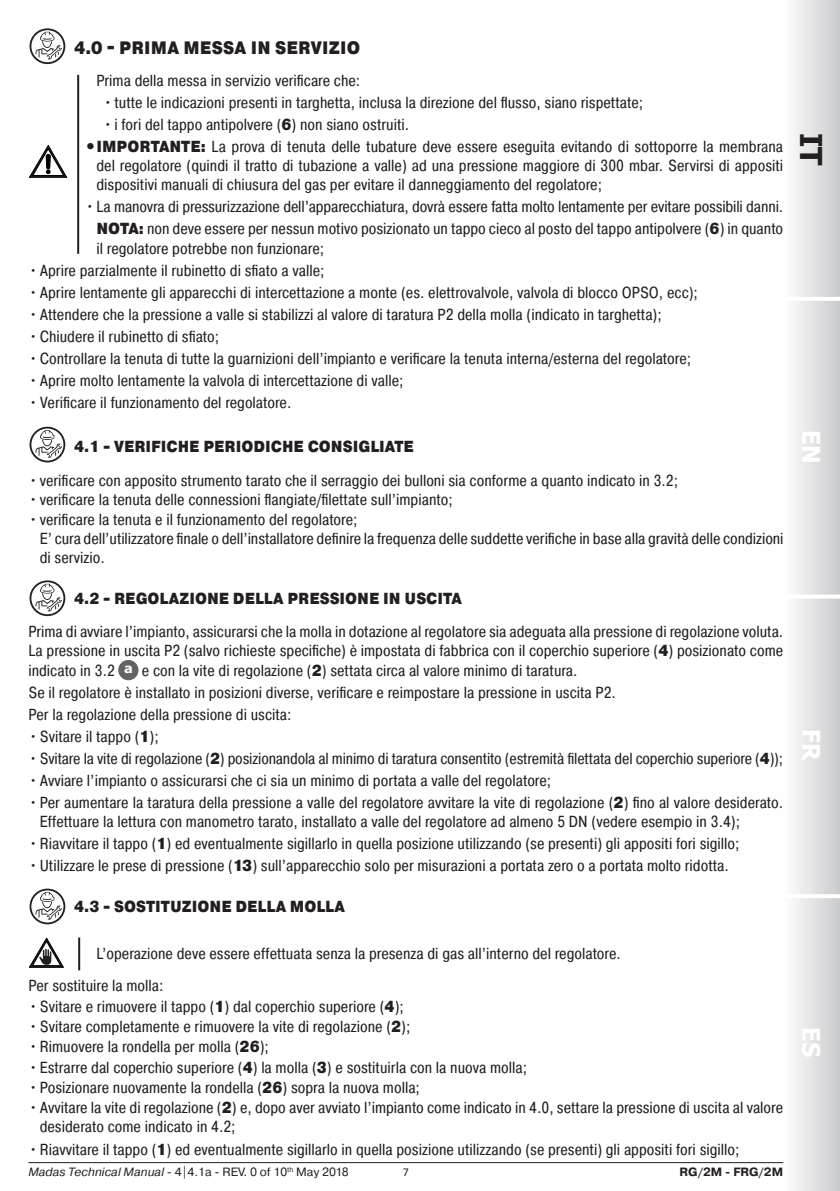
<style>
.page{position:relative;width:840px;height:1191px;background:#fff}
.page>*{position:absolute;margin:0;border:0;box-sizing:border-box;transform-origin:0 0}
.t1{font:700 30px "Tahoma";color:#231f20}
.t2{font:700 24px "Tahoma";color:#fff}
.t3{font:900 18px "Pragmatica Cond";letter-spacing:.01em;color:#231f20}
.t4{font:16px/19.2px "Pragmatica Cond";color:#231f20}
.t5{font:900 16px "Pragmatica Cond";color:#231f20}
.t6{font:12px "Pragmatica";color:#231f20}
.t7{font:700 12px "Pragmatica";color:#231f20}
.t8{font:12px "Calibri";color:#231f20}
.s1{font-weight:900}
.s2{font-family:"Verdana";font-weight:700;font-size:13.2px;color:#fff}
.s3{font-style:italic}
</style>
<div class="page">
<div style="left:740px;top:0;width:99px;height:1191px;background:linear-gradient(to right,#fff,#d6d6d8)"></div>
<hr style="left:743px;top:297px;width:96px;height:4px;background:#fff">
<hr style="left:740px;top:594px;width:99px;height:4px;background:#fff">
<hr style="left:740px;top:894px;width:99px;height:4px;background:#fff">
<hr style="left:28px;top:1162px;width:754px;height:1px;background:#231f20">
<svg style="left:30px;top:28px;width:35px;height:36px"></svg>
<svg style="left:31px;top:30px;width:32px;height:32px"></svg>
<svg style="left:35px;top:32px;width:27px;height:27px"></svg>
<svg style="left:30px;top:427px;width:35px;height:35px"></svg>
<svg style="left:31px;top:428px;width:32px;height:32px"></svg>
<svg style="left:35px;top:430px;width:27px;height:28px"></svg>
<svg style="left:30px;top:580px;width:35px;height:36px"></svg>
<svg style="left:31px;top:582px;width:32px;height:32px"></svg>
<svg style="left:35px;top:584px;width:27px;height:27px"></svg>
<div style="left:119px;top:660px;width:19px;height:19px;background:#636366;border-radius:50%"></div>
<div style="left:119px;top:660px;width:19px;height:20px;border:1px solid #636366;border-radius:50%"></div>
<svg style="left:30px;top:888px;width:35px;height:36px"></svg>
<svg style="left:31px;top:890px;width:32px;height:32px"></svg>
<svg style="left:35px;top:892px;width:27px;height:27px"></svg>
<hr style="left:78px;top:937px;width:2px;height:33px;background:#231f20">
<hr style="left:77px;top:75px;width:2px;height:179px;background:#231f20">
<svg style="left:29px;top:145px;width:38px;height:32px"></svg>
<div style="left:46px;top:154px;width:4px;height:15px;border:1px solid #000001;border-radius:2px"></div>
<svg style="left:29px;top:938px;width:34px;height:29px"></svg>
<p class="t3" style="left:74px;top:36px;width:287px">4.0 - PRIMA MESSA IN SERVIZIO</p>
<p class="t4" style="left:96px;top:71px;width:265px">Prima della messa in servizio verificare che:</p>
<p class="t4" style="left:103px;top:93px;width:541px">•tutte le indicazioni presenti in targhetta, inclusa la direzione del flusso, siano rispettate;</p>
<p class="t4" style="left:103px;top:115px;width:307px">•i fori del tappo antipolvere (<span class="s1">6</span>) non siano ostruiti.</p>
<p class="t4" style="left:96px;top:137px;width:687px;text-align:justify;text-indent:-11px"><span class="s1">•IMPORTANTE:</span> La prova di tenuta delle tubature deve essere eseguita evitando di sottoporre la membrana del regolatore (quindi il tratto di tubazione a valle) ad una pressione maggiore di 300 mbar. Servirsi di appositi dispositivi manuali di chiusura del gas per evitare il danneggiamento del regolatore;</p>
<p class="t4" style="left:85px;top:197px;width:699px">•La manovra di pressurizzazione dell’apparecchiatura, dovrà essere fatta molto lentamente per evitare possibili danni.</p>
<p class="t4" style="left:96px;top:219px;width:687px"><span class="s1">NOTA:</span> non deve essere per nessun motivo posizionato un tappo cieco al posto del tappo antipolvere (<span class="s1">6</span>) in quanto il regolatore potrebbe non funzionare;</p>
<p class="t4" style="left:28px;top:260px;width:297px">•Aprire parzialmente il rubinetto di sfiato a valle;</p>
<p class="t4" style="left:28px;top:282px;width:670px">•Aprire lentamente gli apparecchi di intercettazione a monte (es. elettrovalvole, valvola di blocco OPSO, ecc);</p>
<p class="t4" style="left:28px;top:304px;width:634px">•Attendere che la pressione a valle si stabilizzi al valore di taratura P2 della molla (indicato in targhetta);</p>
<p class="t4" style="left:28px;top:326px;width:192px">•Chiudere il rubinetto di sfiato;</p>
<p class="t4" style="left:28px;top:348px;width:664px">•Controllare la tenuta di tutte la guarnizioni dell’impianto e verificare la tenuta interna/esterna del regolatore;</p>
<p class="t4" style="left:28px;top:370px;width:376px">•Aprire molto lentamente la valvola di intercettazione di valle;</p>
<p class="t4" style="left:28px;top:393px;width:264px">•Verificare il funzionamento del regolatore.</p>
<p class="t5" style="left:74px;top:436px;width:341px">4.1 - VERIFICHE PERIODICHE CONSIGLIATE</p>
<p class="t4" style="left:28px;top:471px;width:651px">•verificare con apposito strumento tarato che il serraggio dei bulloni sia conforme a quanto indicato in 3.2;</p>
<p class="t4" style="left:28px;top:490px;width:425px">•verificare la tenuta delle connessioni flangiate/filettate sull’impianto;</p>
<p class="t4" style="left:28px;top:509px;width:330px">•verificare la tenuta e il funzionamento del regolatore;</p>
<p class="t4" style="left:40px;top:528px;width:745px">E’ cura dell’utilizzatore finale o dell’installatore definire la frequenza delle suddette verifiche in base alla gravità delle condizioni di servizio.</p>
<p class="t5" style="left:74px;top:588px;width:389px">4.2 - REGOLAZIONE DELLA PRESSIONE IN USCITA</p>
<p class="t4" style="left:28px;top:622px;width:756px;text-align:justify">Prima di avviare l’impianto, assicurarsi che la molla in dotazione al regolatore sia adeguata alla pressione di regolazione voluta.<br>La pressione in uscita P2 (salvo richieste specifiche) è impostata di fabbrica con il coperchio superiore (<span class="s1">4</span>) posizionato come indicato in 3.2 <span class="s2">a</span> e con la vite di regolazione (<span class="s1">2</span>) settata circa al valore minimo di taratura.</p>
<p class="t4" style="left:28px;top:682px;width:589px">Se il regolatore è installato in posizioni diverse, verificare e reimpostare la pressione in uscita P2.</p>
<p class="t4" style="left:28px;top:704px;width:264px">Per la regolazione della pressione di uscita:</p>
<p class="t4" style="left:28px;top:726px;width:132px">•Svitare il tappo (<span class="s1">1</span>);</p>
<p class="t4" style="left:28px;top:748px;width:756px">•Svitare la vite di regolazione (<span class="s1">2</span>) posizionandola al minimo di taratura consentito (estremità filettata del coperchio superiore (<span class="s1">4</span>));</p>
<p class="t4" style="left:28px;top:770px;width:524px">•Avviare l’impianto o assicurarsi che ci sia un minimo di portata a valle del regolatore;</p>
<p class="t4" style="left:40px;top:792px;width:744px;text-indent:-11px">•Per aumentare la taratura della pressione a valle del regolatore avvitare la vite di regolazione (<span class="s1">2</span>) fino al valore desiderato.<br>Effettuare la lettura con manometro tarato, installato a valle del regolatore ad almeno 5 DN (vedere esempio in 3.4);</p>
<p class="t4" style="left:28px;top:834px;width:712px">•Riavvitare il tappo (<span class="s1">1</span>) ed eventualmente sigillarlo in quella posizione utilizzando (se presenti) gli appositi fori sigillo;</p>
<p class="t4" style="left:28px;top:856px;width:701px">•Utilizzare le prese di pressione (<span class="s1">13</span>) sull’apparecchio solo per misurazioni a portata zero o a portata molto ridotta.</p>
<p class="t5" style="left:74px;top:896px;width:272px">4.3 - SOSTITUZIONE DELLA MOLLA</p>
<p class="t4" style="left:96px;top:943px;width:525px">L’operazione deve essere effettuata senza la presenza di gas all’interno del regolatore.</p>
<p class="t4" style="left:28px;top:976px;width:137px">Per sostituire la molla:</p>
<p class="t4" style="left:28px;top:996px;width:377px">•Svitare e rimuovere il tappo (<span class="s1">1</span>) dal coperchio superiore (<span class="s1">4</span>);</p>
<p class="t4" style="left:28px;top:1016px;width:383px">•Svitare completamente e rimuovere la vite di regolazione (<span class="s1">2</span>);</p>
<p class="t4" style="left:28px;top:1037px;width:242px">•Rimuovere la rondella per molla (<span class="s1">26</span>);</p>
<p class="t4" style="left:28px;top:1057px;width:500px">•Estrarre dal coperchio superiore (<span class="s1">4</span>) la molla (<span class="s1">3</span>) e sostituirla con la nuova molla;</p>
<p class="t4" style="left:28px;top:1077px;width:393px">•Posizionare nuovamente la rondella (<span class="s1">26</span>) sopra la nuova molla;</p>
<p class="t4" style="left:40px;top:1098px;width:744px;text-indent:-11px">•Avvitare la vite di regolazione (<span class="s1">2</span>) e, dopo aver avviato l’impianto come indicato in 4.0, settare la pressione di uscita al valore desiderato come indicato in 4.2;</p>
<p class="t4" style="left:28px;top:1139px;width:712px">•Riavvitare il tappo (<span class="s1">1</span>) ed eventualmente sigillarlo in quella posizione utilizzando (se presenti) gli appositi fori sigillo;</p>
<p class="t6" style="left:28px;top:1164px;width:322px"><span class="s3">Madas Technical Manual</span> - 4|4.1a - REV. 0 of 10<sup>th</sup> May 2018</p>
<p class="t7" style="left:679px;top:1164px;width:105px">RG/2M - FRG/2M</p>
<p class="t8" style="left:402px;top:1163px;width:8px">7</p>
<h1 class="t1" style="left:831px;top:133px;width:34px;rotate:90deg">IT</h1>
<h2 class="t2" style="left:827px;top:430px;width:35px;rotate:90deg">EN</h2>
<h2 class="t2" style="left:827px;top:728px;width:33px;rotate:90deg">FR</h2>
<h2 class="t2" style="left:827px;top:1027px;width:31px;rotate:90deg">ES</h2>
</div>
